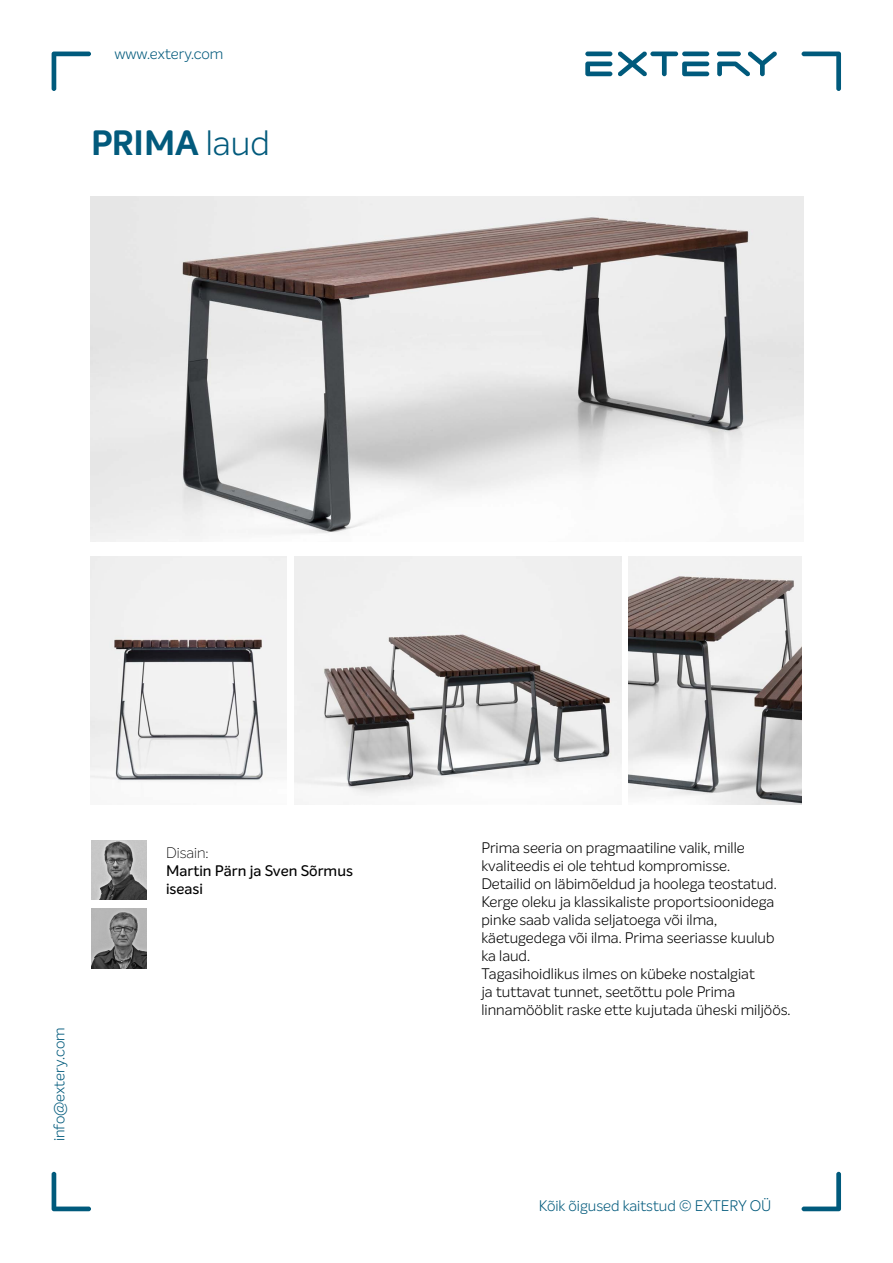
<style>
.page{position:relative;width:893px;height:1263px;background:#fff}
.page>*{position:absolute;margin:0;border:0;box-sizing:border-box;transform-origin:0 0}
.t1{font:700 34.5px "Intelo";letter-spacing:-.005em;color:#025a7c}
.t2{font:300 15px/18px "Intelo";color:#000}
.t3{font:300 15px "Intelo";color:#025a7c}
.t4{font:500 15px/18px "Intelo";color:#000}
.t5{font:300 15px "Intelo";color:#005a7c}
.t6{font:100 15px "Intelo";color:#000}
.s1{font-weight:300}
</style>
<div class="page">
<svg style="left:802px;top:52px;width:39px;height:39px"></svg>
<svg style="left:802px;top:1172px;width:39px;height:39px"></svg>
<svg style="left:52px;top:1172px;width:39px;height:39px"></svg>
<svg style="left:52px;top:52px;width:39px;height:39px"></svg>
<svg style="left:585px;top:51px;width:192px;height:26px"></svg>
<img style="left:90px;top:197px;width:713px;height:345px">
<img style="left:629px;top:557px;width:173px;height:247px">
<img style="left:294px;top:557px;width:327px;height:239px">
<img style="left:90px;top:557px;width:197px;height:225px">
<img style="left:91px;top:909px;width:55px;height:59px">
<img style="left:91px;top:840px;width:55px;height:59px">
<p class="t3" style="left:114px;top:45px;width:110px">www.extery.com</p>
<h1 class="t1" style="left:91px;top:121px;width:180px">PRIMA <span class="s1">laud</span></h1>
<p class="t5" style="left:50px;top:1141px;width:116px;rotate:-90deg">info@extery.com</p>
<p class="t6" style="left:166px;top:844px;width:44px">Disain:</p>
<p class="t4" style="left:166px;top:862px;width:188px">Martin Pärn ja Sven Sõrmus iseasi</p>
<p class="t2" style="left:481px;top:839px;width:311px">Prima seeria on pragmaatiline valik, mille kvaliteedis ei ole tehtud kompromisse.<br>Detailid on läbimõeldud ja hoolega teostatud.<br>Kerge oleku ja klassikaliste proportsioonidega pinke saab valida seljatoega või ilma, käetugedega või ilma. Prima seeriasse kuulub ka laud.<br>Tagasihoidlikus ilmes on kübeke nostalgiat<br>ja tuttavat tunnet, seetõttu pole Prima linnamööblit raske ette kujutada üheski miljöös.</p>
<p class="t3" style="left:539px;top:1196px;width:234px">Kõik õigused kaitstud © EXTERY OÜ</p>
</div>
